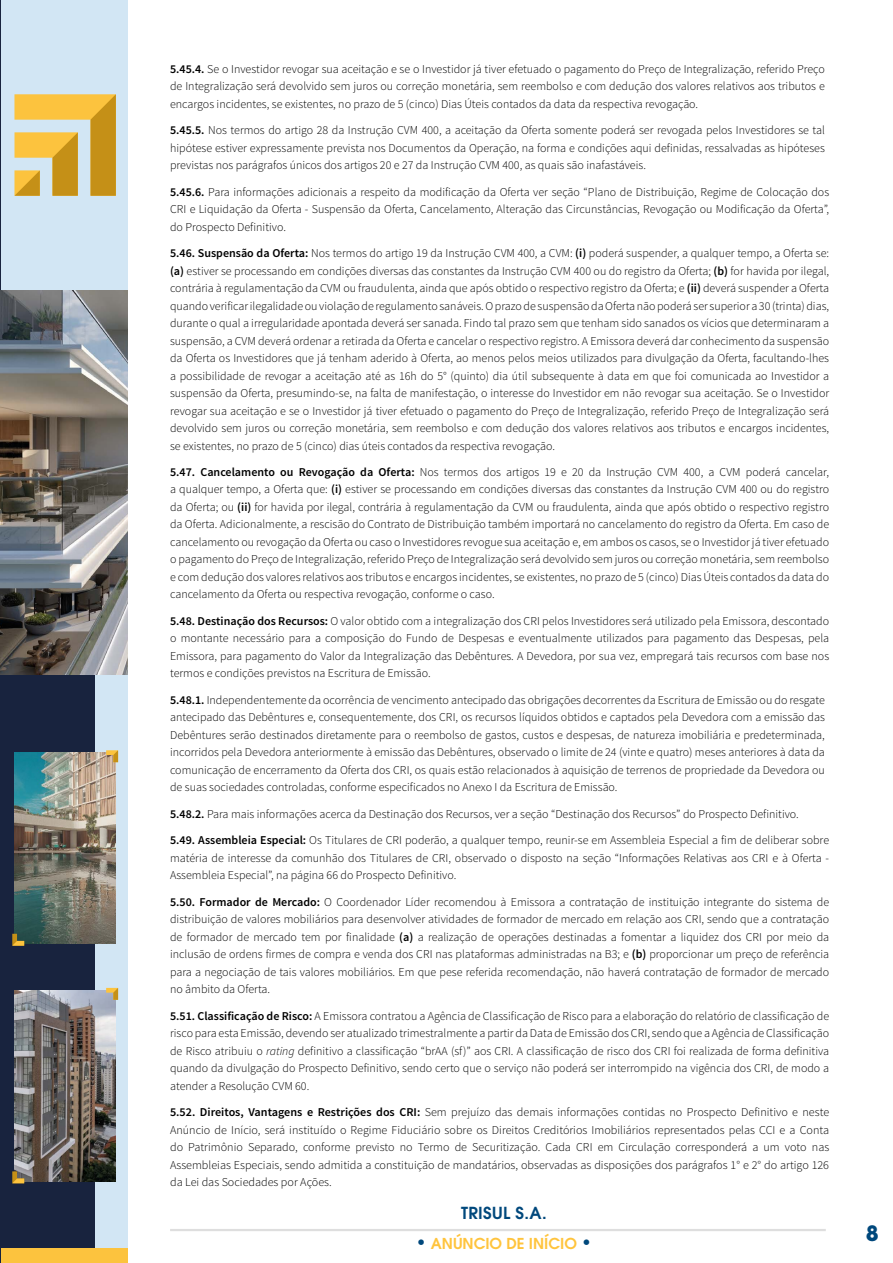
<style>
.page{position:relative;width:893px;height:1263px;background:#fff}
.page>*{position:absolute;margin:0;border:0;box-sizing:border-box;transform-origin:0 0}
.t1{font:700 21px "ITC Avant Garde Pro";color:#00487c}
.t2{font:600 16.5px "ITC Avant Garde Pro";letter-spacing:.02em;color:#00487c}
.t3{font:600 15px "ITC Avant Garde Pro";color:#ffc43d}
.t4{font:300 12px/17.5px "Source Sans Pro";color:#000;text-align:justify}
.s1{font-weight:600}
.s2{font-style:italic}
.s3{font-size:18px;color:#00487c}
</style>
<div class="page">
<hr style="left:170px;top:1229px;width:656px;height:2px;background:#ccc">
<div style="left:1px;top:0;width:127px;height:1263px;background:#d2e6f4"></div>
<div style="left:1px;top:0;width:94px;height:1263px;background:#18233e"></div>
<div style="left:1px;top:0;width:127px;height:290px;background:#d2e6f4"></div>
<img style="left:1px;top:290px;width:127px;height:385px">
<div style="left:1px;top:1249px;width:127px;height:14px;background:#fcc33e"></div>
<img style="left:15px;top:752px;width:101px;height:191px">
<svg style="left:106px;top:750px;width:12px;height:12px"></svg>
<svg style="left:12px;top:934px;width:12px;height:12px"></svg>
<img style="left:15px;top:990px;width:101px;height:191px">
<svg style="left:106px;top:988px;width:12px;height:12px"></svg>
<svg style="left:12px;top:1171px;width:12px;height:12px"></svg>
<svg style="left:14px;top:94px;width:102px;height:102px"></svg>
<p class="t4" style="left:170px;top:60px;width:656px"><span class="s1">5.45.4.</span> Se o Investidor revogar sua aceitação e se o Investidor já tiver efetuado o pagamento do Preço de Integralização, referido Preço de Integralização será devolvido sem juros ou correção monetária, sem reembolso e com dedução dos valores relativos aos tributos e encargos incidentes, se existentes, no prazo de 5 (cinco) Dias Úteis contados da data da respectiva revogação.</p>
<p class="t4" style="left:170px;top:122px;width:656px"><span class="s1">5.45.5.</span> Nos termos do artigo 28 da Instrução CVM 400, a aceitação da Oferta somente poderá ser revogada pelos Investidores se tal hipótese estiver expressamente prevista nos Documentos da Operação, na forma e condições aqui definidas, ressalvadas as hipóteses previstas nos parágrafos únicos dos artigos 20 e 27 da Instrução CVM 400, as quais são inafastáveis.</p>
<p class="t4" style="left:170px;top:183px;width:661px"><span class="s1">5.45.6.</span> Para informações adicionais a respeito da modificação da Oferta ver seção “Plano de Distribuição, Regime de Colocação dos CRI e Liquidação da Oferta - Suspensão da Oferta, Cancelamento, Alteração das Circunstâncias, Revogação ou Modificação da Oferta”, do Prospecto Definitivo.</p>
<p class="t4" style="left:170px;top:244px;width:661px"><span class="s1">5.46. Suspensão da Oferta:</span> Nos termos do artigo 19 da Instrução CVM 400, a CVM: <span class="s1">(i)</span> poderá suspender, a qualquer tempo, a Oferta se: <span class="s1">(a)</span> estiver se processando em condições diversas das constantes da Instrução CVM 400 ou do registro da Oferta; <span class="s1">(b)</span> for havida por ilegal, contrária à regulamentação da CVM ou fraudulenta, ainda que após obtido o respectivo registro da Oferta; e <span class="s1">(ii)</span> deverá suspender a Oferta quando verificar ilegalidade ou violação de regulamento sanáveis. O prazo de suspensão da Oferta não poderá ser superior a 30 (trinta) dias, durante o qual a irregularidade apontada deverá ser sanada. Findo tal prazo sem que tenham sido sanados os vícios que determinaram a suspensão, a CVM deverá ordenar a retirada da Oferta e cancelar o respectivo registro. A Emissora deverá dar conhecimento da suspensão da Oferta os Investidores que já tenham aderido à Oferta, ao menos pelos meios utilizados para divulgação da Oferta, facultando-lhes a possibilidade de revogar a aceitação até as 16h do 5° (quinto) dia útil subsequente à data em que foi comunicada ao Investidor a suspensão da Oferta, presumindo-se, na falta de manifestação, o interesse do Investidor em não revogar sua aceitação. Se o Investidor revogar sua aceitação e se o Investidor já tiver efetuado o pagamento do Preço de Integralização, referido Preço de Integralização será devolvido sem juros ou correção monetária, sem reembolso e com dedução dos valores relativos aos tributos e encargos incidentes, se existentes, no prazo de 5 (cinco) dias úteis contados da respectiva revogação.</p>
<p class="t4" style="left:170px;top:463px;width:661px"><span class="s1">5.47. Cancelamento ou Revogação da Oferta:</span> Nos termos dos artigos 19 e 20 da Instrução CVM 400, a CVM poderá cancelar, a qualquer tempo, a Oferta que: <span class="s1">(i)</span> estiver se processando em condições diversas das constantes da Instrução CVM 400 ou do registro da Oferta; ou <span class="s1">(ii)</span> for havida por ilegal, contrária à regulamentação da CVM ou fraudulenta, ainda que após obtido o respectivo registro da Oferta. Adicionalmente, a rescisão do Contrato de Distribuição também importará no cancelamento do registro da Oferta. Em caso de cancelamento ou revogação da Oferta ou caso o Investidores revogue sua aceitação e, em ambos os casos, se o Investidor já tiver efetuado o pagamento do Preço de Integralização, referido Preço de Integralização será devolvido sem juros ou correção monetária, sem reembolso e com dedução dos valores relativos aos tributos e encargos incidentes, se existentes, no prazo de 5 (cinco) Dias Úteis contados da data do cancelamento da Oferta ou respectiva revogação, conforme o caso.</p>
<p class="t4" style="left:170px;top:612px;width:661px"><span class="s1">5.48. Destinação dos Recursos:</span> O valor obtido com a integralização dos CRI pelos Investidores será utilizado pela Emissora, descontado o montante necessário para a composição do Fundo de Despesas e eventualmente utilizados para pagamento das Despesas, pela Emissora, para pagamento do Valor da Integralização das Debêntures. A Devedora, por sua vez, empregará tais recursos com base nos termos e condições previstos na Escritura de Emissão.</p>
<p class="t4" style="left:170px;top:691px;width:656px"><span class="s1">5.48.1.</span> Independentemente da ocorrência de vencimento antecipado das obrigações decorrentes da Escritura de Emissão ou do resgate antecipado das Debêntures e, consequentemente, dos CRI, os recursos líquidos obtidos e captados pela Devedora com a emissão das Debêntures serão destinados diretamente para o reembolso de gastos, custos e despesas, de natureza imobiliária e predeterminada, incorridos pela Devedora anteriormente à emissão das Debêntures, observado o limite de 24 (vinte e quatro) meses anteriores à data da comunicação de encerramento da Oferta dos CRI, os quais estão relacionados à aquisição de terrenos de propriedade da Devedora ou de suas sociedades controladas, conforme especificados no Anexo I da Escritura de Emissão.</p>
<p class="t4" style="left:170px;top:805px;width:630px"><span class="s1">5.48.2.</span> Para mais informações acerca da Destinação dos Recursos, ver a seção “Destinação dos Recursos” do Prospecto Definitivo.</p>
<p class="t4" style="left:170px;top:831px;width:661px"><span class="s1">5.49. Assembleia Especial:</span> Os Titulares de CRI poderão, a qualquer tempo, reunir-se em Assembleia Especial a fim de deliberar sobre matéria de interesse da comunhão dos Titulares de CRI, observado o disposto na seção “Informações Relativas aos CRI e à Oferta - Assembleia Especial”, na página 66 do Prospecto Definitivo.</p>
<p class="t4" style="left:170px;top:893px;width:661px"><span class="s1">5.50. Formador de Mercado:</span> O Coordenador Líder recomendou à Emissora a contratação de instituição integrante do sistema de distribuição de valores mobiliários para desenvolver atividades de formador de mercado em relação aos CRI, sendo que a contratação de formador de mercado tem por finalidade <span class="s1">(a)</span> a realização de operações destinadas a fomentar a liquidez dos CRI por meio da inclusão de ordens firmes de compra e venda dos CRI nas plataformas administradas na B3; e <span class="s1">(b)</span> proporcionar um preço de referência para a negociação de tais valores mobiliários. Em que pese referida recomendação, não haverá contratação de formador de mercado no âmbito da Oferta.</p>
<p class="t4" style="left:170px;top:1007px;width:661px"><span class="s1">5.51. Classificação de Risco:</span> A Emissora contratou a Agência de Classificação de Risco para a elaboração do relatório de classificação de risco para esta Emissão, devendo ser atualizado trimestralmente a partir da Data de Emissão dos CRI, sendo que a Agência de Classificação de Risco atribuiu o <span class="s2">rating</span> definitivo a classificação “brAA (sf)” aos CRI. A classificação de risco dos CRI foi realizada de forma definitiva quando da divulgação do Prospecto Definitivo, sendo certo que o serviço não poderá ser interrompido na vigência dos CRI, de modo a atender a Resolução CVM 60.</p>
<p class="t4" style="left:170px;top:1104px;width:661px"><span class="s1">5.52. Direitos, Vantagens e Restrições dos CRI:</span> Sem prejuízo das demais informações contidas no Prospecto Definitivo e neste Anúncio de Início, será instituído o Regime Fiduciário sobre os Direitos Creditórios Imobiliários representados pelas CCI e a Conta do Patrimônio Separado, conforme previsto no Termo de Securitização. Cada CRI em Circulação corresponderá a um voto nas Assembleias Especiais, sendo admitida a constituição de mandatários, observadas as disposições dos parágrafos 1° e 2° do artigo 126 da Lei das Sociedades por Ações.</p>
<h2 class="t2" style="left:461px;top:1202px;width:87px">TRISUL S.A.</h2>
<p class="t3" style="left:416px;top:1234px;width:178px"><span class="s3">•</span> ANÚNCIO DE INÍCIO <span class="s3">•</span></p>
<h1 class="t1" style="left:866px;top:1219px;width:14px">8</h1>
</div>
